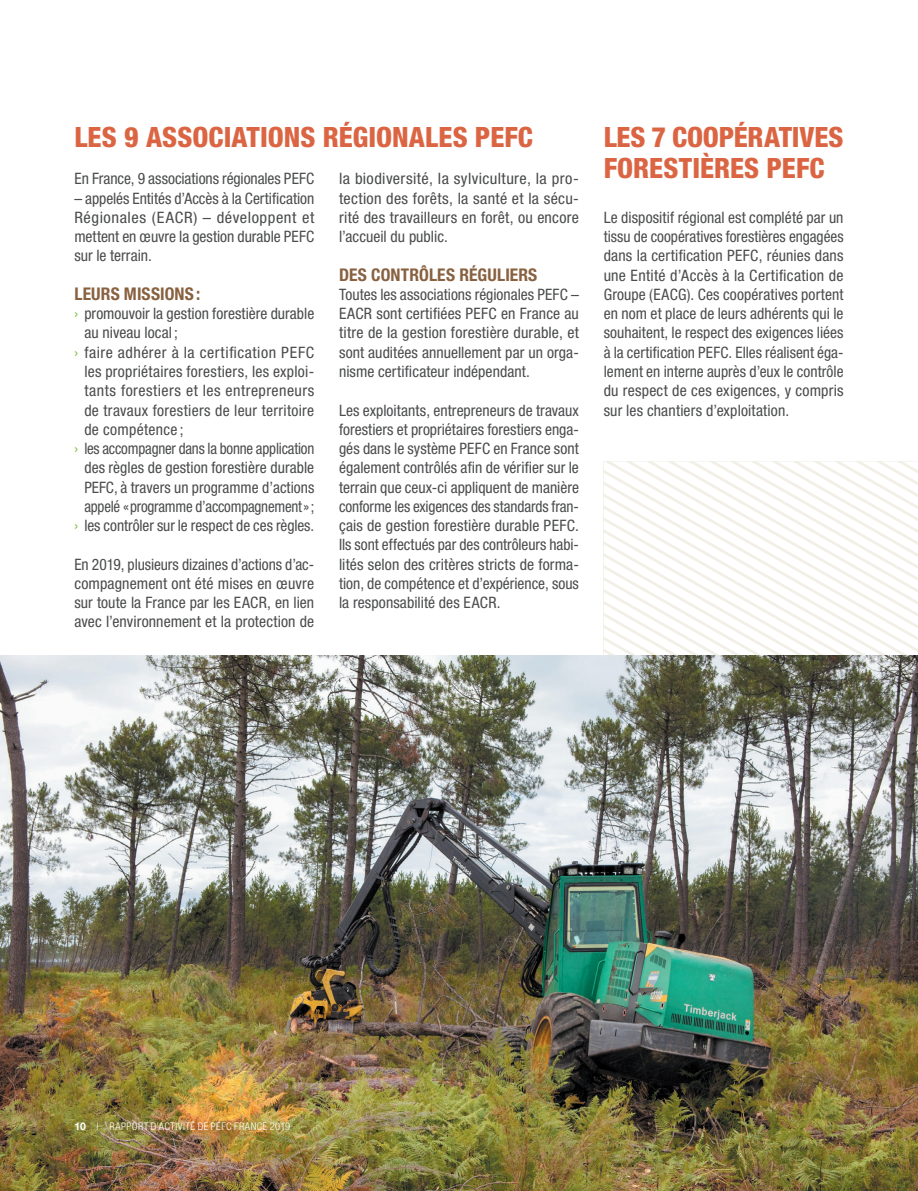
<style>
.page{position:relative;width:918px;height:1191px;background:#fff}
.page>*{position:absolute;margin:0;border:0;box-sizing:border-box;transform-origin:0 0}
._10_sous-titre{font:800 condensed 28px/31.5px "Helvetica Neue LT Std";color:#db6543}
._20_intertitre{font:700 condensed 17.5px "Helvetica Neue LT Std";letter-spacing:.01em;color:#886140}
._30_texte-courant{font:condensed 15.75px/19.2px "Helvetica Neue LT Std";letter-spacing:.005em;color:#4b4c4d;text-align:justify}
._30_texte-courant-2{font:condensed 15.75px/19.2px "Helvetica Neue LT Std";letter-spacing:.005em;color:#4b4c4d;text-align:justify;scale:.95 1}
._30_texte-courant-3{font:condensed 15.75px/19.2px "Helvetica Neue LT Std";letter-spacing:.005em;color:#4b4c4d;text-align:justify;scale:1.04 1}
._90-pied_de_page{font:300 condensed 10.5px "Helvetica Neue LT Std";letter-spacing:.035em;color:#fff}
.s1{color:#79c142}
.s2{font-weight:700;font-stretch:normal}
</style>
<div class="page">
<svg style="left:604px;top:461px;width:314px;height:194px"></svg>
<img style="left:0;top:655px;width:918px;height:536px">
<p class="_10_sous-titre" style="left:74px;top:120px;width:460px">LES 9 ASSOCIATIONS RÉGIONALES PEFC</p>
<p class="_30_texte-courant" style="left:74px;top:169px;width:241px">En France, 9 associations régionales PEFC</p>
<p class="_30_texte-courant" style="left:74px;top:188px;width:241px">– appelés Entités d’Accès à la Certification Régionales (EACR) – développent et mettent en œuvre la gestion durable PEFC sur le terrain.</p>
<p class="_20_intertitre" style="left:74px;top:283px;width:127px">LEURS MISSIONS:</p>
<p class="_30_texte-courant" style="left:84px;top:304px;width:231px;text-indent:-10px"><span class="s1">›</span> promouvoir la gestion forestière durable au niveau local ;</p>
<p class="_30_texte-courant" style="left:84px;top:342px;width:231px;text-indent:-10px"><span class="s1">›</span> faire adhérer à la certification PEFC les propriétaires forestiers, les exploi&shy;tants forestiers et les entrepreneurs de travaux forestiers de leur territoire de compétence ;</p>
<p class="_30_texte-courant-2" style="left:84px;top:439px;width:244px;text-indent:-10px"><span class="s1">›</span> les accompagner dans la bonne application des règles de gestion forestière durable PEFC, à travers un programme d’actions appelé «programme d’accompagnement»;</p>
<p class="_30_texte-courant" style="left:74px;top:516px;width:241px"><span class="s1">›</span> les contrôler sur le respect de ces règles.</p>
<p class="_30_texte-courant" style="left:74px;top:554px;width:241px">En 2019, plusieurs dizaines d’actions d’ac&shy;compagnement ont été mises en œuvre sur toute la France par les EACR, en lien avec l’environnement et la protection de</p>
<p class="_30_texte-courant-3" style="left:339px;top:169px;width:232px">la biodiversité, la sylviculture, la pro&shy;tection des forêts, la santé et la sécu&shy;rité des travailleurs en forêt, ou encore l’accueil du public.</p>
<p class="_20_intertitre" style="left:339px;top:264px;width:200px">DES CONTRÔLES RÉGULIERS</p>
<p class="_30_texte-courant" style="left:339px;top:285px;width:241px">Toutes les associations régionales PEFC – EACR sont certifiées PEFC en France au titre de la gestion forestière durable, et sont auditées annuellement par un orga&shy;nisme certificateur indépendant.</p>
<p class="_30_texte-courant" style="left:339px;top:400px;width:241px">Les exploitants, entrepreneurs de travaux forestiers et propriétaires forestiers enga&shy;gés dans le système PEFC en France sont également contrôlés afin de vérifier sur le terrain que ceux-ci appliquent de manière conforme les exigences des standards fran&shy;çais de gestion forestière durable PEFC.<br>Ils sont effectués par des contrôleurs habi&shy;lités selon des critères stricts de forma&shy;tion, de compétence et d’expérience, sous la responsabilité des EACR.</p>
<p class="_10_sous-titre" style="left:604px;top:120px;width:241px">LES 7 COOPÉRATIVES<br>FORESTIÈRES PEFC</p>
<p class="_30_texte-courant" style="left:604px;top:208px;width:241px">Le dispositif régional est complété par un tissu de coopératives forestières engagées dans la certification PEFC, réunies dans une Entité d’Accès à la Certification de Groupe (EACG). Ces coopératives portent en nom et place de leurs adhérents qui le souhaitent, le respect des exigences liées à la certification PEFC. Elles réalisent éga&shy;lement en interne auprès d’eux le contrôle du respect de ces exigences, y compris sur les chantiers d’exploitation.</p>
<p class="_90-pied_de_page" style="left:74px;top:1120px;width:217px"><span class="s2">10</span> | RAPPORT D’ACTIVITÉ DE PEFC FRANCE 2019</p>
</div>
